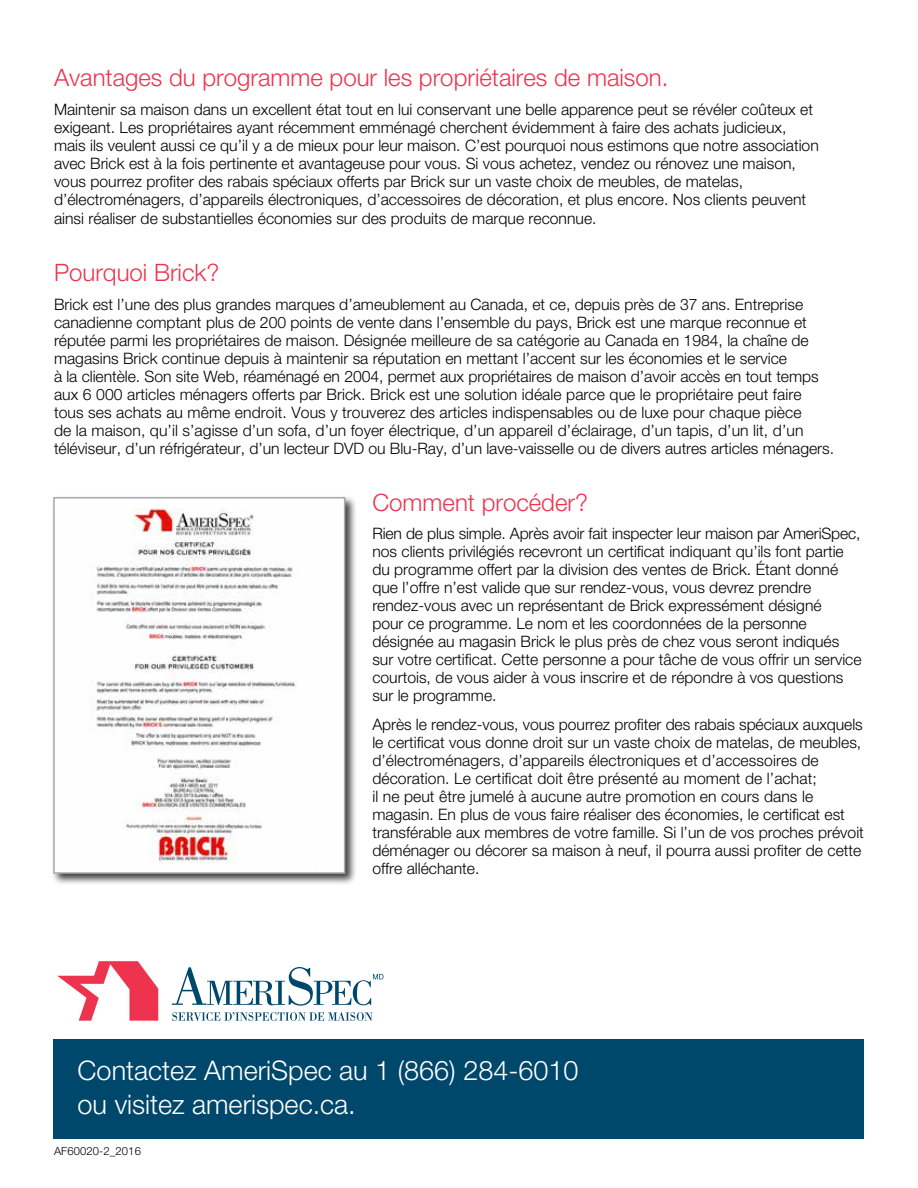
<style>
.page{position:relative;width:918px;height:1188px;background:#fff}
.page>*{position:absolute;margin:0;border:0;box-sizing:border-box;transform-origin:0 0}
.t1{font:300 27px "Helvetica Neue";color:#fff}
.t2{font:300 24px "Helvetica Neue";color:#ee334f}
.t3{font:300 15.75px/18px "Helvetica Neue";color:#000}
.t4{font:300 11.25px "Helvetica Neue";letter-spacing:.01em;color:#000}
</style>
<div class="page">
<div style="left:51px;top:495px;width:306px;height:391px;background:#000;opacity:.75"></div>
<div style="left:54px;top:498px;width:291px;height:375px;background:#fff"></div>
<img style="left:90px;top:509px;width:207px;height:354px">
<div style="left:53px;top:497px;width:292px;height:377px;border:2px solid #a7a9ac"></div>
<div style="left:54px;top:1039px;width:810px;height:99px;background:#00476c"></div>
<svg style="left:57px;top:961px;width:101px;height:60px"></svg>
<svg style="left:172px;top:967px;width:212px;height:39px"></svg>
<svg style="left:172px;top:1012px;width:200px;height:9px"></svg>
<h2 class="t2" style="left:54px;top:63px;width:616px">Avantages du programme pour les propriétaires de maison.</h2>
<p class="t3" style="left:54px;top:100px;width:766px">Maintenir sa maison dans un excellent état tout en lui conservant une belle apparence peut se révéler coûteux et exigeant. Les propriétaires ayant récemment emménagé cherchent évidemment à faire des achats judicieux, mais ils veulent aussi ce qu’il y a de mieux pour leur maison. C’est pourquoi nous estimons que notre association avec Brick est à la fois pertinente et avantageuse pour vous. Si vous achetez, vendez ou rénovez une maison, vous pourrez profiter des rabais spéciaux offerts par Brick sur un vaste choix de meubles, de matelas, d’électroménagers, d’appareils électroniques, d’accessoires de décoration, et plus encore. Nos clients peuvent ainsi réaliser de substantielles économies sur des produits de marque reconnue.</p>
<h2 class="t2" style="left:54px;top:258px;width:167px">Pourquoi Brick?</h2>
<p class="t3" style="left:54px;top:295px;width:782px">Brick est l’une des plus grandes marques d’ameublement au Canada, et ce, depuis près de 37 ans. Entreprise canadienne comptant plus de 200 points de vente dans l’ensemble du pays, Brick est une marque reconnue et réputée parmi les propriétaires de maison. Désignée meilleure de sa catégorie au Canada en 1984, la chaîne de magasins Brick continue depuis à maintenir sa réputation en mettant l’accent sur les économies et le service<br>à la clientèle. Son site Web, réaménagé en 2004, permet aux propriétaires de maison d’avoir accès en tout temps aux 6 000 articles ménagers offerts par Brick. Brick est une solution idéale parce que le propriétaire peut faire tous ses achats au même endroit. Vous y trouverez des articles indispensables ou de luxe pour chaque pièce<br>de la maison, qu’il s’agisse d’un sofa, d’un foyer électrique, d’un appareil d’éclairage, d’un tapis, d’un lit, d’un téléviseur, d’un réfrigérateur, d’un lecteur DVD ou Blu-Ray, d’un lave-vaisselle ou de divers autres articles ménagers.</p>
<h2 class="t2" style="left:372px;top:488px;width:217px">Comment procéder?</h2>
<p class="t3" style="left:372px;top:524px;width:491px">Rien de plus simple. Après avoir fait inspecter leur maison par AmeriSpec, nos clients privilégiés recevront un certificat indiquant qu’ils font partie du programme offert par la division des ventes de Brick. Étant donné que l’offre n’est valide que sur rendez-vous, vous devrez prendre rendez-vous avec un représentant de Brick expressément désigné<br>pour ce programme. Le nom et les coordonnées de la personne désignée au magasin Brick le plus près de chez vous seront indiqués sur votre certificat. Cette personne a pour tâche de vous offrir un service courtois, de vous aider à vous inscrire et de répondre à vos questions sur le programme.</p>
<p class="t3" style="left:372px;top:715px;width:493px">Après le rendez-vous, vous pourrez profiter des rabais spéciaux auxquels le certificat vous donne droit sur un vaste choix de matelas, de meubles, d’électroménagers, d’appareils électroniques et d’accessoires de décoration. Le certificat doit être présenté au moment de l’achat;<br>il ne peut être jumelé à aucune autre promotion en cours dans le magasin. En plus de vous faire réaliser des économies, le certificat est transférable aux membres de votre famille. Si l’un de vos proches prévoit déménager ou décorer sa maison à neuf, il pourra aussi profiter de cette offre alléchante.</p>
<h1 class="t1" style="left:78px;top:1054px;width:502px">Contactez AmeriSpec au 1 (866) 284-6010</h1>
<h1 class="t1" style="left:78px;top:1088px;width:280px">ou visitez amerispec.ca.</h1>
<p class="t4" style="left:54px;top:1144px;width:88px">AF60020-2_2016</p>
</div>
